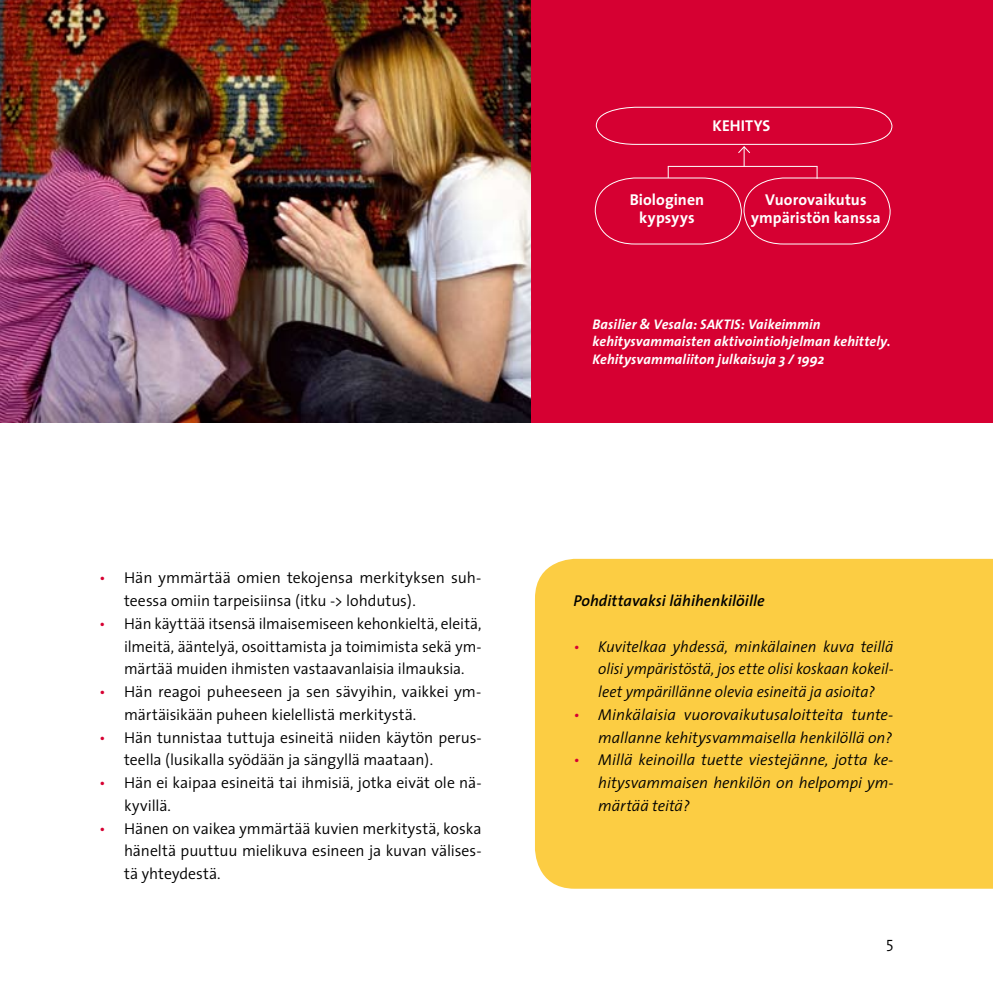
<style>
.page{position:relative;width:993px;height:993px;background:#fff}
.page>*{position:absolute;margin:0;border:0;box-sizing:border-box;transform-origin:0 0}
.t1{font:300 15.75px/22.8px "The Sans";letter-spacing:-.005em;color:#000}
.t2{font:italic 300 15.75px/22.8px "The Sans";letter-spacing:-.005em;color:#000;text-align:justify}
.t3{font:700 15.75px/17.5px "The Sans";letter-spacing:.005em;color:#fff;text-align:center}
.t4{font:italic 600 15.75px "The Sans";color:#000}
.t5{font:italic 700 14px/17.5px "The Sans";letter-spacing:.01em;color:#fff}
.s1{color:#d60032}
</style>
<div class="page">
<div style="left:408px;top:0;width:584px;height:422px;background:#d60032"></div>
<div style="left:535px;top:558px;width:457px;height:330px;background:#fccd43"></div>
<svg style="left:594px;top:106px;width:298px;height:139px"></svg>
<img style="left:0;top:0;width:530px;height:422px">
<p class="t1" style="left:124px;top:566px;width:358px;text-indent:-25px"><span class="s1">•</span> Hän ymmärtää omien tekojensa merkityksen suh&shy;teessa omiin tarpeisiinsa (itku -&gt; lohdutus).</p>
<p class="t1" style="left:124px;top:611px;width:359px;text-align:justify;text-indent:-25px"><span class="s1">•</span> Hän käyttää itsensä ilmaisemiseen kehonkieltä, eleitä, ilmeitä, ääntelyä, osoittamista ja toimimista sekä ym&shy;märtää muiden ihmisten vastaavanlaisia ilmauksia.</p>
<p class="t1" style="left:124px;top:679px;width:358px;text-indent:-25px"><span class="s1">•</span> Hän reagoi puheeseen ja sen sävyihin, vaikkei ym&shy;märtäisikään puheen kielellistä merkitystä.</p>
<p class="t1" style="left:124px;top:725px;width:359px;text-indent:-25px"><span class="s1">•</span> Hän tunnistaa tuttuja esineitä niiden käytön perus&shy;teella (lusikalla syödään ja sängyllä maataan).</p>
<p class="t1" style="left:124px;top:770px;width:359px;text-indent:-25px"><span class="s1">•</span> Hän ei kaipaa esineitä tai ihmisiä, jotka eivät ole nä&shy;kyvillä.</p>
<p class="t1" style="left:124px;top:816px;width:359px;text-align:justify;text-indent:-25px"><span class="s1">•</span> Hänen on vaikea ymmärtää kuvien merkitystä, koska häneltä puuttuu mielikuva esineen ja kuvan välises&shy;tä yhteydestä.</p>
<p class="t3" style="left:712px;top:116px;width:58px">Kehitys</p>
<p class="t3" style="left:629px;top:191px;width:76px">Biologinen kypsyys</p>
<p class="t3" style="left:750px;top:191px;width:131px">Vuorovaikutus ympäristön kanssa</p>
<p class="t5" style="left:592px;top:315px;width:299px">Basilier &amp; Vesala: SAKTIS: Vaikeimmin kehitysvammaisten aktivointiohjelman kehittely.<br>Kehitysvammaliiton julkaisuja 3 / 1992</p>
<p class="t4" style="left:573px;top:587px;width:193px">Pohdittavaksi lähihenkilöille</p>
<p class="t2" style="left:598px;top:634px;width:297px;text-indent:-25px"><span class="s1">•</span> Kuvitelkaa yhdessä, minkälainen kuva teillä olisi ympäristöstä, jos ette olisi koskaan kokeil&shy;leet ympärillänne olevia esineitä ja asioita?</p>
<p class="t2" style="left:573px;top:702px;width:321px;text-align:right"><span class="s1">•</span> Minkälaisia vuorovaikutusaloitteita tunte&shy;mallanne kehitysvammaisella henkilöllä on?</p>
<p class="t2" style="left:598px;top:748px;width:297px;text-indent:-25px"><span class="s1">•</span> Millä keinoilla tuette viestejänne, jotta ke&shy;hitysvammaisen henkilön on helpompi ym&shy;märtää teitä?</p>
<p class="t1" style="left:886px;top:930px;width:9px">5</p>
</div>
